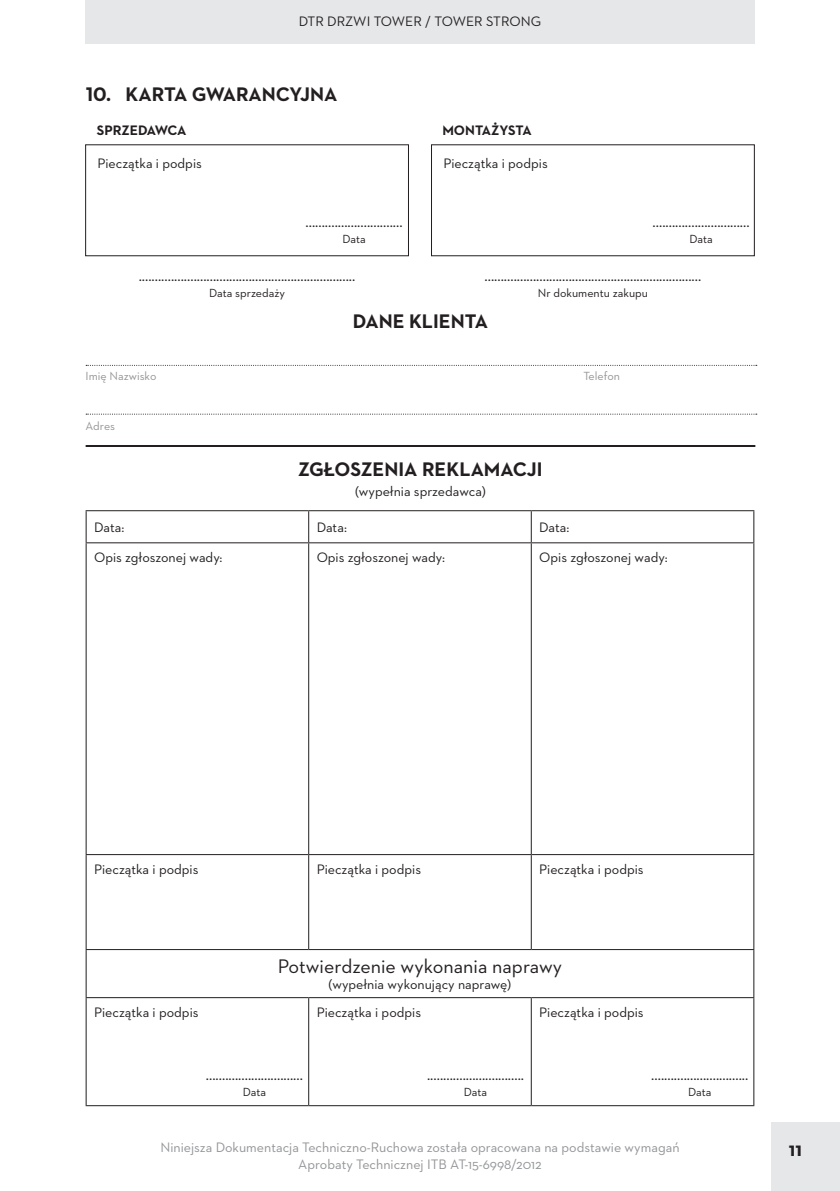
<style>
.page{position:relative;width:840px;height:1191px;background:#fff}
.page>*{position:absolute;margin:0;border:0;box-sizing:border-box;transform-origin:0 0}
.t1{font:700 20px "Neutraface 2 Text";color:#231f20}
.t2{font:20px "Neutraface 2 Text";color:#231f20}
.t3{font:16px "Neutraface 2 Text";color:#231f20}
.t4{font:14px "Neutraface 2 Text";color:#231f20}
.t5{font:14px "Neutraface 2 Text";color:#939598}
.t6{font:700 14px "Neutraface 2 Text";letter-spacing:-.005em;color:#231f20}
.t7{font:12px "Neutraface 2 Text";color:#231f20}
.t8{font:12px "Neutraface 2 Text";color:#939598}
</style>
<div class="page">
<div style="left:771px;top:1123px;width:68px;height:68px;background:#e6e7e9"></div>
<div style="left:85px;top:0;width:669px;height:43px;background:#e6e7e9"></div>
<div style="left:85px;top:144px;width:324px;height:112px;border:1px solid #231f20"></div>
<div style="left:431px;top:144px;width:323px;height:112px;border:1px solid #231f20"></div>
<hr style="left:86px;top:510px;width:222px;height:1px;background:#231f20">
<hr style="left:86px;top:511px;width:1px;height:31px;background:#231f20">
<hr style="left:308px;top:510px;width:223px;height:1px;background:#231f20">
<hr style="left:308px;top:511px;width:1px;height:31px;background:#231f20">
<hr style="left:531px;top:510px;width:223px;height:1px;background:#231f20">
<hr style="left:530px;top:511px;width:1px;height:31px;background:#231f20">
<hr style="left:753px;top:511px;width:1px;height:31px;background:#231f20">
<hr style="left:86px;top:542px;width:222px;height:1px;background:#231f20">
<hr style="left:86px;top:543px;width:1px;height:311px;background:#231f20">
<hr style="left:308px;top:542px;width:223px;height:1px;background:#231f20">
<hr style="left:308px;top:543px;width:1px;height:311px;background:#231f20">
<hr style="left:531px;top:542px;width:223px;height:1px;background:#231f20">
<hr style="left:530px;top:543px;width:1px;height:311px;background:#231f20">
<hr style="left:753px;top:543px;width:1px;height:311px;background:#231f20">
<hr style="left:86px;top:854px;width:222px;height:1px;background:#231f20">
<hr style="left:86px;top:855px;width:1px;height:94px;background:#231f20">
<hr style="left:308px;top:854px;width:223px;height:1px;background:#231f20">
<hr style="left:308px;top:855px;width:1px;height:94px;background:#231f20">
<hr style="left:531px;top:854px;width:223px;height:1px;background:#231f20">
<hr style="left:530px;top:855px;width:1px;height:94px;background:#231f20">
<hr style="left:753px;top:855px;width:1px;height:94px;background:#231f20">
<hr style="left:86px;top:949px;width:222px;height:1px;background:#231f20">
<hr style="left:86px;top:950px;width:1px;height:47px;background:#231f20">
<hr style="left:308px;top:949px;width:223px;height:1px;background:#231f20">
<hr style="left:531px;top:949px;width:223px;height:1px;background:#231f20">
<hr style="left:753px;top:950px;width:1px;height:47px;background:#231f20">
<hr style="left:86px;top:997px;width:222px;height:1px;background:#231f20">
<hr style="left:86px;top:998px;width:1px;height:107px;background:#231f20">
<hr style="left:308px;top:997px;width:223px;height:1px;background:#231f20">
<hr style="left:308px;top:998px;width:1px;height:107px;background:#231f20">
<hr style="left:531px;top:997px;width:223px;height:1px;background:#231f20">
<hr style="left:530px;top:998px;width:1px;height:107px;background:#231f20">
<hr style="left:753px;top:998px;width:1px;height:107px;background:#231f20">
<hr style="left:86px;top:1105px;width:222px;height:1px;background:#231f20">
<hr style="left:308px;top:1105px;width:223px;height:1px;background:#231f20">
<hr style="left:531px;top:1105px;width:223px;height:1px;background:#231f20">
<svg style="left:86px;top:365px;width:670px;height:1px"></svg>
<svg style="left:86px;top:413px;width:670px;height:1px"></svg>
<hr style="left:86px;top:445px;width:669px;height:2px;background:#231f20">
<p class="t4" style="left:298px;top:13px;width:244px">DTR DRZWI TOWER / TOWER STRONG</p>
<p class="t1" style="left:86px;top:81px;width:253px">10. KARTA GWARANCYJNA</p>
<p class="t6" style="left:97px;top:122px;width:91px">SPRZEDAWCA</p>
<p class="t6" style="left:442px;top:122px;width:91px">MONTAŻYSTA</p>
<p class="t4" style="left:97px;top:154px;width:106px">Pieczątka i podpis</p>
<p class="t4" style="left:443px;top:154px;width:106px">Pieczątka i podpis</p>
<p class="t3" style="left:305px;top:212px;width:98px">..............................</p>
<p class="t7" style="left:342px;top:232px;width:25px">Data</p>
<p class="t3" style="left:139px;top:265px;width:218px">...................................................................</p>
<p class="t7" style="left:209px;top:285px;width:77px">Data sprzedaży</p>
<p class="t3" style="left:652px;top:212px;width:98px">..............................</p>
<p class="t7" style="left:689px;top:232px;width:25px">Data</p>
<p class="t3" style="left:484px;top:265px;width:218px">...................................................................</p>
<p class="t7" style="left:537px;top:285px;width:112px">Nr dokumentu zakupu</p>
<p class="t8" style="left:86px;top:369px;width:72px">Imię Nazwisko</p>
<p class="t8" style="left:86px;top:418px;width:31px">Adres</p>
<p class="t1" style="left:352px;top:308px;width:137px">DANE KLIENTA</p>
<p class="t1" style="left:298px;top:456px;width:246px">ZGŁOSZENIA REKLAMACJI</p>
<p class="t4" style="left:355px;top:482px;width:132px">(wypełnia sprzedawca)</p>
<p class="t8" style="left:583px;top:369px;width:38px">Telefon</p>
<p class="t4" style="left:94px;top:519px;width:32px">Data:</p>
<p class="t4" style="left:316px;top:519px;width:32px">Data:</p>
<p class="t4" style="left:539px;top:519px;width:32px">Data:</p>
<p class="t4" style="left:94px;top:548px;width:130px">Opis zgłoszonej wady:</p>
<p class="t4" style="left:316px;top:548px;width:130px">Opis zgłoszonej wady:</p>
<p class="t4" style="left:539px;top:548px;width:130px">Opis zgłoszonej wady:</p>
<p class="t4" style="left:94px;top:860px;width:106px">Pieczątka i podpis</p>
<p class="t4" style="left:316px;top:860px;width:106px">Pieczątka i podpis</p>
<p class="t4" style="left:539px;top:860px;width:106px">Pieczątka i podpis</p>
<p class="t2" style="left:277px;top:954px;width:286px">Potwierdzenie wykonania naprawy</p>
<p class="t4" style="left:328px;top:975px;width:184px">(wypełnia wykonujący naprawę)</p>
<p class="t4" style="left:94px;top:1003px;width:106px">Pieczątka i podpis</p>
<p class="t4" style="left:316px;top:1003px;width:106px">Pieczątka i podpis</p>
<p class="t4" style="left:539px;top:1003px;width:106px">Pieczątka i podpis</p>
<p class="t3" style="left:206px;top:1064px;width:98px">..............................</p>
<p class="t7" style="left:243px;top:1084px;width:25px">Data</p>
<p class="t3" style="left:427px;top:1064px;width:98px">..............................</p>
<p class="t7" style="left:463px;top:1084px;width:25px">Data</p>
<p class="t3" style="left:651px;top:1064px;width:98px">..............................</p>
<p class="t7" style="left:687px;top:1084px;width:25px">Data</p>
<p class="t5" style="left:160px;top:1138px;width:520px">Niniejsza Dokumentacja Techniczno-Ruchowa została opracowana na podstawie wymagań</p>
<p class="t1" style="left:788px;top:1136px;width:15px">11</p>
<p class="t5" style="left:298px;top:1155px;width:245px">Aprobaty Technicznej ITB AT-15-6998/2012</p>
</div>
